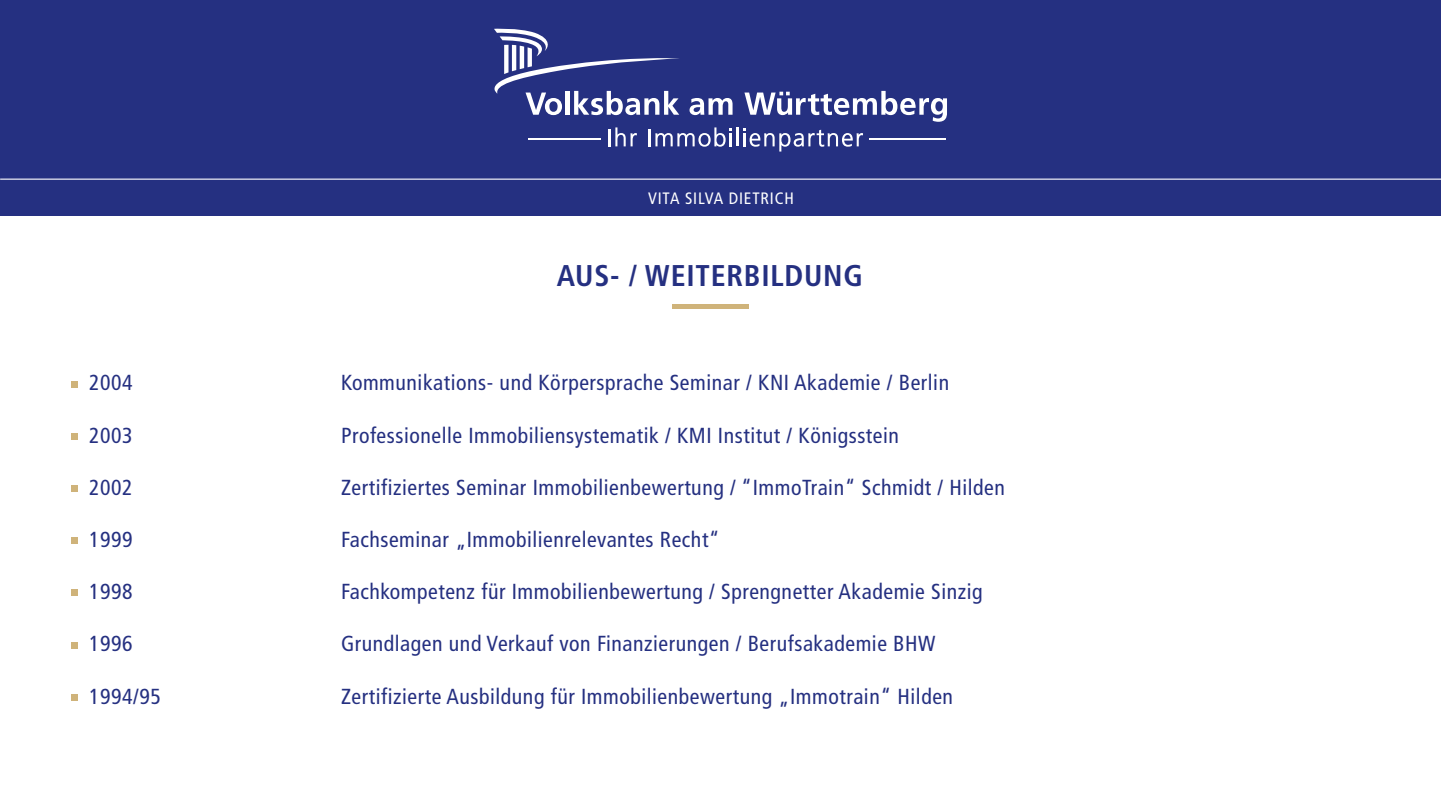
<style>
.page{position:relative;width:1441px;height:810px;background:#fff}
.page>*{position:absolute;margin:0;border:0;box-sizing:border-box;transform-origin:0 0}
.t1{font:700 condensed 30px "Frutiger";letter-spacing:.025em;color:#253081}
.t2{font:condensed 21.75px "Frutiger";letter-spacing:.025em;color:#253081}
.t3{font:condensed 16.5px "Frutiger";letter-spacing:.05em;color:#fff}
</style>
<div class="page">
<svg style="left:71px;top:381px;width:6px;height:6px"></svg>
<svg style="left:71px;top:433px;width:6px;height:6px"></svg>
<div style="left:71px;top:485px;width:6px;height:7px;background:#cfb37a"></div>
<svg style="left:71px;top:538px;width:6px;height:6px"></svg>
<svg style="left:71px;top:590px;width:6px;height:6px"></svg>
<svg style="left:71px;top:642px;width:6px;height:6px"></svg>
<svg style="left:71px;top:694px;width:6px;height:6px"></svg>
<div style="left:672px;top:304px;width:76px;height:5px;background:#cfb37a"></div>
<div style="left:0;top:0;width:1440px;height:216px;background:#253081"></div>
<svg style="left:494px;top:29px;width:452px;height:123px"></svg>
<hr style="left:0;top:179px;width:1440px;height:1px;background:#fff">
<p class="t3" style="left:648px;top:188px;width:147px">VITA SILVA DIETRICH</p>
<h1 class="t1" style="left:557px;top:258px;width:307px">AUS- / WEITERBILDUNG</h1>
<p class="t2" style="left:89px;top:370px;width:45px">2004</p>
<p class="t2" style="left:341px;top:370px;width:609px">Kommunikations- und Körpersprache Seminar / KNI Akademie / Berlin</p>
<p class="t2" style="left:89px;top:422px;width:45px">2003</p>
<p class="t2" style="left:341px;top:422px;width:559px">Professionelle Immobiliensystematik / KMI Institut / Königsstein</p>
<p class="t2" style="left:89px;top:475px;width:45px">2002</p>
<p class="t2" style="left:341px;top:475px;width:665px">Zertifiziertes Seminar Immobilienbewertung / “ImmoTrain“ Schmidt / Hilden</p>
<p class="t2" style="left:89px;top:527px;width:45px">1999</p>
<p class="t2" style="left:341px;top:527px;width:380px">Fachseminar „Immobilienrelevantes Recht“</p>
<p class="t2" style="left:89px;top:579px;width:45px">1998</p>
<p class="t2" style="left:341px;top:579px;width:643px">Fachkompetenz für Immobilienbewertung / Sprengnetter Akademie Sinzig</p>
<p class="t2" style="left:89px;top:631px;width:45px">1996</p>
<p class="t2" style="left:341px;top:631px;width:596px">Grundlagen und Verkauf von Finanzierungen / Berufsakademie BHW</p>
<p class="t2" style="left:89px;top:683px;width:73px">1994/95</p>
<p class="t2" style="left:341px;top:683px;width:613px">Zertifizierte Ausbildung für Immobilienbewertung „Immotrain“ Hilden</p>
</div>
